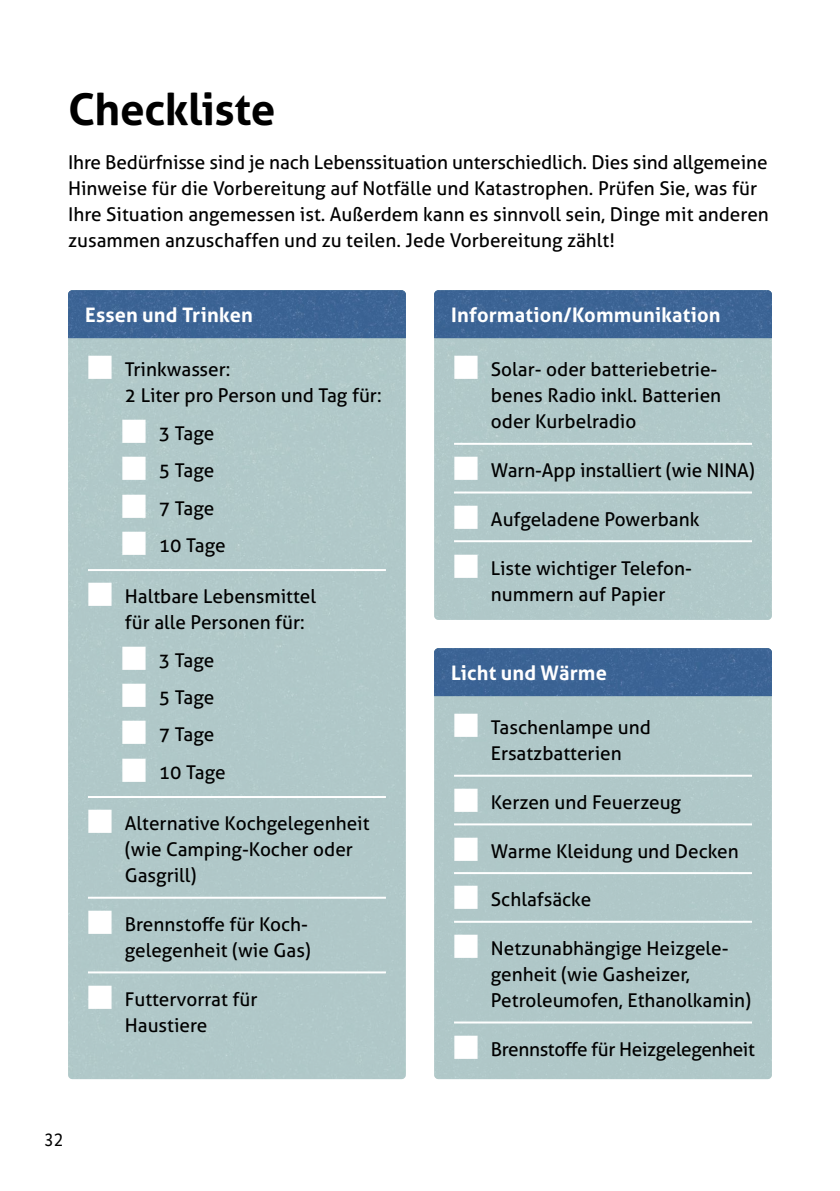
<style>
.page{position:relative;width:840px;height:1191px;background:#fff}
.page>*{position:absolute;margin:0;border:0;box-sizing:border-box;transform-origin:0 0}
.t1{font:700 44px "Aller";letter-spacing:-.01em;color:#000}
.t2{font:700 20px "Aller";letter-spacing:.01em;color:#fff}
.t3{font:19px/26px "Aller";color:#000}
.t4{font:19px "Aller";letter-spacing:-.02em;color:#000}
.t5{font:19px "Bundes Sans";color:#000}
.s1{color:#fff}
</style>
<div class="page">
<div style="left:434px;top:648px;width:337px;height:48px;background:#3b6395"></div>
<img style="left:434px;top:290px;width:337px;height:48px">
<img style="left:68px;top:290px;width:337px;height:48px">
<h1 class="t1" style="left:68px;top:82px;width:209px">Checkliste</h1>
<p class="t3" style="left:68px;top:149px;width:702px">Ihre Bedürfnisse sind je nach Lebenssituation unterschiedlich. Dies sind allgemeine Hinweise für die Vorbereitung auf Notfälle und Katastrophen. Prüfen Sie, was für Ihre Situation angemessen ist. Außerdem kann es sinnvoll sein, Dinge mit anderen zusammen anzuschaffen und zu teilen. Jede Vorbereitung zählt!</p>
<h2 class="t2" style="left:85px;top:303px;width:169px">Essen und Trinken</h2>
<p class="t3" style="left:125px;top:357px;width:258px;text-indent:-40px"><span class="s1">•</span> Trinkwasser:<br>2 Liter pro Person und Tag für:</p>
<p class="t3" style="left:119px;top:420px;width:96px"><span class="s1">•</span> 3 Tage</p>
<p class="t3" style="left:119px;top:457px;width:96px"><span class="s1">•</span> 5 Tage</p>
<p class="t3" style="left:119px;top:495px;width:96px"><span class="s1">•</span> 7 Tage</p>
<p class="t3" style="left:119px;top:532px;width:108px"><span class="s1">•</span> 10 Tage</p>
<p class="t3" style="left:125px;top:583px;width:193px;text-indent:-40px"><span class="s1">•</span> Haltbare Lebensmittel für alle Personen für:</p>
<p class="t3" style="left:119px;top:647px;width:96px"><span class="s1">•</span> 3 Tage</p>
<p class="t3" style="left:119px;top:684px;width:96px"><span class="s1">•</span> 5 Tage</p>
<p class="t3" style="left:119px;top:721px;width:96px"><span class="s1">•</span> 7 Tage</p>
<p class="t3" style="left:119px;top:759px;width:108px"><span class="s1">•</span> 10 Tage</p>
<p class="t3" style="left:125px;top:810px;width:246px;text-indent:-40px"><span class="s1">•</span> Alternative Kochgelegenheit (wie Camping-Kocher oder<br>Gasgrill)</p>
<p class="t3" style="left:85px;top:911px;width:227px;text-align:right"><span class="s1">•</span> Brennstoffe für Koch&shy;gelegenheit (wie Gas)</p>
<p class="t3" style="left:85px;top:986px;width:174px;text-align:center"><span class="s1">•</span> Futtervorrat für<br>Haustiere</p>
<p class="t5" style="left:44px;top:1127px;width:20px">32</p>
<h2 class="t2" style="left:451px;top:303px;width:271px">Information/Kommunikation</h2>
<p class="t3" style="left:490px;top:357px;width:232px;text-indent:-40px"><span class="s1">•</span> Solar- oder batteriebetrie&shy;benes Radio inkl. Batterien oder Kurbelradio</p>
<p class="t3" style="left:451px;top:457px;width:305px"><span class="s1">•</span> Warn-App installiert (wie NINA)</p>
<p class="t3" style="left:451px;top:506px;width:250px"><span class="s1">•</span> Aufgeladene Powerbank</p>
<p class="t3" style="left:490px;top:555px;width:200px;text-indent:-40px"><span class="s1">•</span> Liste wichtiger Telefon&shy;nummern auf Papier</p>
<h2 class="t2" style="left:451px;top:660px;width:157px">Licht und Wärme</h2>
<p class="t3" style="left:451px;top:714px;width:201px;text-align:center"><span class="s1">•</span> Taschenlampe und<br>Ersatzbatterien</p>
<p class="t3" style="left:451px;top:789px;width:231px"><span class="s1">•</span> Kerzen und Feuerzeug</p>
<p class="t3" style="left:451px;top:838px;width:289px"><span class="s1">•</span> Warme Kleidung und Decken</p>
<p class="t3" style="left:451px;top:886px;width:141px"><span class="s1">•</span> Schlafsäcke</p>
<p class="t3" style="left:490px;top:935px;width:262px;text-indent:-40px"><span class="s1">•</span> Netzunabhängige Heizgele&shy;genheit (wie Gasheizer,<br>Petroleumofen, Ethanolkamin)</p>
<p class="t4" style="left:451px;top:1037px;width:305px"><span class="s1">•</span> Brennstoffe für Heizgelegenheit</p>
</div>
